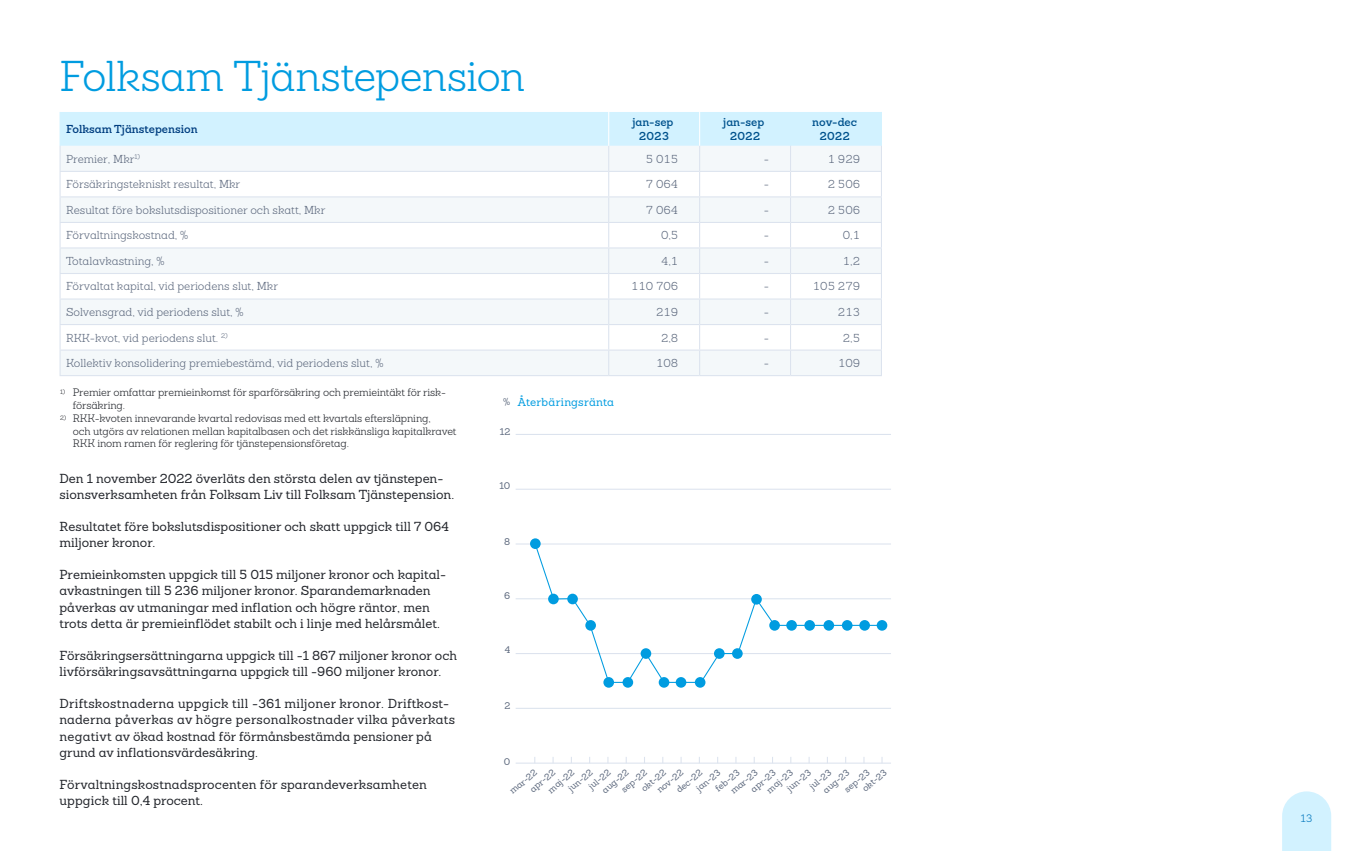
<style>
.page{position:relative;width:1361px;height:851px;background:#fff}
.page>*{position:absolute;margin:0;border:0;box-sizing:border-box;transform-origin:0 0}
.Rubrik_2_Blå_28_32{font:300 42px "Sanchez Folksam";letter-spacing:-.015em;color:#009ce0}
.Brödtext_2_8_5_11{font:500 12.75px/16.5px "Sanchez Folksam";color:#22252b}
.Brödtext_2_8_5_11-2{font:500 12.75px/16.5px "Sanchez Folksam";letter-spacing:.02em;color:#22252b}
.T2_Tabelltext_7_5_9{font:300 11.25px "Sanchez Folksam";color:#5d697e}
.T2_Tabelltext_7_5_9-2{font:300 11.25px "Sanchez Folksam Table";color:#5d697e}
.T1_Tabellrubrik_7_5_9_Blå1{font:600 11.25px/13.5px "Sanchez Folksam Table";color:#00528d;text-align:center}
.T1_Tabellrubrik_7_5_9_Blå1-2{font:600 11.25px "Sanchez Folksam";color:#003e80}
.Stapeldiagram_Rubrik{font:500 11.25px "Sanchez Folksam";letter-spacing:.02em;color:#009ce0}
.Fotnot{font:300 10.5px/12.8px "Sanchez Folksam";letter-spacing:-.01em;color:#22252b}
.t1{font:300 10.5px "Sanchez Folksam";color:#0075bc}
.Stapeldiagram_text_centrerad{font:500 9.45px "Sanchez Folksam";color:#5d697e}
.Stapeldiagram_text_centrerad-2{font:500 9px "Sanchez Folksam";color:#5d697e}
</style>
<div class="page">
<hr style="left:60px;top:375px;width:549px;height:1px;background:#dce3ee">
<hr style="left:609px;top:375px;width:90px;height:1px;background:#dce3ee">
<hr style="left:699px;top:375px;width:91px;height:1px;background:#dce3ee">
<hr style="left:790px;top:375px;width:92px;height:1px;background:#dce3ee">
<svg style="left:60px;top:112px;width:822px;height:263px"></svg>
<svg style="left:1282px;top:791px;width:49px;height:59px;background:#d6f3ff"></svg>
<hr style="left:516px;top:762px;width:375px;height:1px;background:#dce3ee">
<hr style="left:516px;top:707px;width:375px;height:1px;background:#dce3ee">
<hr style="left:516px;top:653px;width:375px;height:1px;background:#dce3ee">
<hr style="left:516px;top:598px;width:375px;height:1px;background:#dce3ee">
<hr style="left:516px;top:543px;width:375px;height:1px;background:#dce3ee">
<hr style="left:516px;top:488px;width:375px;height:1px;background:#dce3ee">
<hr style="left:516px;top:434px;width:375px;height:1px;background:#dce3ee">
<div style="left:530px;top:538px;width:11px;height:11px;background:#009ce0;border-radius:50%"></div>
<div style="left:603px;top:677px;width:11px;height:10px;background:#009ce0;border-radius:50%"></div>
<div style="left:622px;top:677px;width:11px;height:10px;background:#009ce0;border-radius:50%"></div>
<div style="left:659px;top:677px;width:10px;height:10px;background:#009ce0;border-radius:50%"></div>
<div style="left:676px;top:677px;width:10px;height:10px;background:#009ce0;border-radius:50%"></div>
<div style="left:695px;top:677px;width:10px;height:10px;background:#009ce0;border-radius:50%"></div>
<svg style="left:534px;top:542px;width:349px;height:141px"></svg>
<div style="left:823px;top:620px;width:11px;height:10px;background:#009ce0;border-radius:50%"></div>
<div style="left:842px;top:620px;width:10px;height:10px;background:#009ce0;border-radius:50%"></div>
<div style="left:859px;top:620px;width:11px;height:10px;background:#009ce0;border-radius:50%"></div>
<div style="left:876px;top:620px;width:11px;height:10px;background:#009ce0;border-radius:50%"></div>
<p class="Rubrik_2_Blå_28_32" style="left:60px;top:50px;width:467px">Folksam Tjänstepension</p>
<p class="T1_Tabellrubrik_7_5_9_Blå1-2" style="left:66px;top:122px;width:133px">Folksam Tjänstepension</p>
<p class="T1_Tabellrubrik_7_5_9_Blå1" style="left:632px;top:115px;width:43px">jan-sep<br>2023</p>
<p class="T1_Tabellrubrik_7_5_9_Blå1" style="left:723px;top:115px;width:43px">jan-sep<br>2022</p>
<p class="T1_Tabellrubrik_7_5_9_Blå1" style="left:812px;top:115px;width:46px">nov-dec<br>2022</p>
<p class="T2_Tabelltext_7_5_9" style="left:66px;top:152px;width:75px">Premier, Mkr<sup>1)</sup></p>
<p class="T2_Tabelltext_7_5_9-2" style="left:646px;top:152px;width:34px">5 015</p>
<p class="T2_Tabelltext_7_5_9-2" style="left:764px;top:152px;width:7px">-</p>
<p class="T2_Tabelltext_7_5_9-2" style="left:827px;top:152px;width:34px">1 929</p>
<p class="T2_Tabelltext_7_5_9" style="left:66px;top:177px;width:176px">Försäkringstekniskt resultat, Mkr</p>
<p class="T2_Tabelltext_7_5_9-2" style="left:646px;top:177px;width:34px">7 064</p>
<p class="T2_Tabelltext_7_5_9-2" style="left:764px;top:177px;width:7px">-</p>
<p class="T2_Tabelltext_7_5_9-2" style="left:827px;top:177px;width:34px">2 506</p>
<p class="T2_Tabelltext_7_5_9" style="left:66px;top:203px;width:261px">Resultat före bokslutsdispositioner och skatt, Mkr</p>
<p class="T2_Tabelltext_7_5_9-2" style="left:646px;top:203px;width:34px">7 064</p>
<p class="T2_Tabelltext_7_5_9-2" style="left:764px;top:203px;width:7px">-</p>
<p class="T2_Tabelltext_7_5_9-2" style="left:827px;top:203px;width:34px">2 506</p>
<p class="T2_Tabelltext_7_5_9" style="left:66px;top:228px;width:124px">Förvaltningskostnad, %</p>
<p class="T2_Tabelltext_7_5_9-2" style="left:661px;top:228px;width:19px">0,5</p>
<p class="T2_Tabelltext_7_5_9-2" style="left:764px;top:228px;width:7px">-</p>
<p class="T2_Tabelltext_7_5_9-2" style="left:843px;top:228px;width:19px">0,1</p>
<p class="T2_Tabelltext_7_5_9" style="left:66px;top:254px;width:100px">Totalavkastning, %</p>
<p class="T2_Tabelltext_7_5_9-2" style="left:661px;top:254px;width:19px">4,1</p>
<p class="T2_Tabelltext_7_5_9-2" style="left:764px;top:254px;width:7px">-</p>
<p class="T2_Tabelltext_7_5_9-2" style="left:843px;top:254px;width:19px">1,2</p>
<p class="T2_Tabelltext_7_5_9" style="left:66px;top:279px;width:213px">Förvaltat kapital, vid periodens slut, Mkr</p>
<p class="T2_Tabelltext_7_5_9-2" style="left:631px;top:279px;width:49px">110 706</p>
<p class="T2_Tabelltext_7_5_9-2" style="left:764px;top:279px;width:7px">-</p>
<p class="T2_Tabelltext_7_5_9-2" style="left:813px;top:279px;width:49px">105 279</p>
<p class="T2_Tabelltext_7_5_9" style="left:66px;top:305px;width:179px">Solvensgrad, vid periodens slut, %</p>
<p class="T2_Tabelltext_7_5_9-2" style="left:656px;top:305px;width:24px">219</p>
<p class="T2_Tabelltext_7_5_9-2" style="left:764px;top:305px;width:7px">-</p>
<p class="T2_Tabelltext_7_5_9-2" style="left:838px;top:305px;width:24px">213</p>
<p class="T2_Tabelltext_7_5_9" style="left:66px;top:330px;width:163px">RKK-kvot, vid periodens slut. <sup>2)</sup></p>
<p class="T2_Tabelltext_7_5_9-2" style="left:661px;top:330px;width:19px">2,8</p>
<p class="T2_Tabelltext_7_5_9-2" style="left:764px;top:330px;width:7px">-</p>
<p class="T2_Tabelltext_7_5_9-2" style="left:843px;top:330px;width:19px">2,5</p>
<p class="T2_Tabelltext_7_5_9" style="left:66px;top:356px;width:319px">Kollektiv konsolidering premiebestämd, vid periodens slut, %</p>
<p class="T2_Tabelltext_7_5_9-2" style="left:656px;top:356px;width:24px">108</p>
<p class="T2_Tabelltext_7_5_9-2" style="left:764px;top:356px;width:7px">-</p>
<p class="T2_Tabelltext_7_5_9-2" style="left:838px;top:356px;width:24px">109</p>
<p class="Fotnot" style="left:73px;top:386px;width:375px;text-indent:-13px"><sup>1)</sup> Premier omfattar premieinkomst för sparförsäkring och premieintäkt för risk&shy;försäkring.</p>
<p class="Fotnot" style="left:60px;top:411px;width:372px"><sup>2)</sup> RKK-kvoten innevarande kvartal redovisas med ett kvartals eftersläpning,</p>
<p class="Fotnot" style="left:73px;top:424px;width:385px">och utgörs av relationen mellan kapitalbasen och det riskkänsliga kapitalkravet</p>
<p class="Fotnot" style="left:73px;top:437px;width:278px">RKK inom ramen för reglering för tjänstepensionsföretag.</p>
<p class="Brödtext_2_8_5_11" style="left:60px;top:470px;width:396px">Den 1 november 2022 överläts den största delen av tjänstepen&shy;sionsverksamheten från Folksam Liv till Folksam Tjänstepension.</p>
<p class="Brödtext_2_8_5_11" style="left:60px;top:518px;width:391px">Resultatet före bokslutsdispositioner och skatt uppgick till 7 064 miljoner kronor.</p>
<p class="Brödtext_2_8_5_11" style="left:60px;top:565px;width:388px">Premieinkomsten uppgick till 5 015 miljoner kronor och kapital&shy;avkastningen till 5 236 miljoner kronor. Sparandemarknaden påverkas av utmaningar med inflation och högre räntor, men trots detta är premieinflödet stabilt och i linje med helårsmålet.</p>
<p class="Brödtext_2_8_5_11" style="left:60px;top:646px;width:399px">Försäkringsersättningarna uppgick till -1 867 miljoner kronor och livförsäkringsavsättningarna uppgick till -960 miljoner kronor.</p>
<p class="Brödtext_2_8_5_11-2" style="left:60px;top:694px;width:397px">Driftskostnaderna uppgick till -361 miljoner kronor. Driftkost&shy;naderna påverkas av högre personalkostnader vilka påverkats negativt av ökad kostnad för förmånsbestämda pensioner på grund av inflationsvärdesäkring.</p>
<p class="Brödtext_2_8_5_11" style="left:60px;top:775px;width:369px">Förvaltningskostnadsprocenten för sparandeverksamheten uppgick till 0,4 procent.</p>
<p class="Stapeldiagram_text_centrerad" style="left:503px;top:395px;width:9px">%</p>
<p class="Stapeldiagram_Rubrik" style="left:518px;top:395px;width:98px">Återbäringsränta</p>
<p class="Stapeldiagram_text_centrerad" style="left:500px;top:425px;width:12px">12</p>
<p class="Stapeldiagram_text_centrerad" style="left:499px;top:479px;width:12px">10</p>
<p class="Stapeldiagram_text_centrerad" style="left:504px;top:535px;width:8px">8</p>
<p class="Stapeldiagram_text_centrerad" style="left:504px;top:589px;width:8px">6</p>
<p class="Stapeldiagram_text_centrerad" style="left:505px;top:643px;width:7px">4</p>
<p class="Stapeldiagram_text_centrerad" style="left:504px;top:699px;width:7px">2</p>
<p class="Stapeldiagram_text_centrerad" style="left:504px;top:755px;width:8px">0</p>
<p class="Stapeldiagram_text_centrerad-2" style="left:841px;top:785px;width:32px;rotate:-40deg">sep-23</p>
<p class="Stapeldiagram_text_centrerad-2" style="left:713px;top:784px;width:30px;rotate:-40deg">feb-23</p>
<p class="Stapeldiagram_text_centrerad-2" style="left:764px;top:786px;width:33px;rotate:-40deg">maj-23</p>
<p class="Stapeldiagram_text_centrerad-2" style="left:748px;top:785px;width:31px;rotate:-40deg">apr-23</p>
<p class="Stapeldiagram_text_centrerad-2" style="left:820px;top:786px;width:33px;rotate:-40deg">aug-23</p>
<p class="Stapeldiagram_text_centrerad-2" style="left:784px;top:784px;width:30px;rotate:-40deg">jun-23</p>
<p class="Stapeldiagram_text_centrerad-2" style="left:693px;top:784px;width:30px;rotate:-40deg">jan-23</p>
<p class="Stapeldiagram_text_centrerad-2" style="left:807px;top:782px;width:27px;rotate:-40deg">jul-23</p>
<p class="Stapeldiagram_text_centrerad-2" style="left:728px;top:787px;width:34px;rotate:-40deg">mar-23</p>
<p class="Stapeldiagram_text_centrerad-2" style="left:859px;top:785px;width:30px;rotate:-40deg">okt-23</p>
<p class="Stapeldiagram_text_centrerad-2" style="left:674px;top:786px;width:32px;rotate:-40deg">dec-22</p>
<p class="Stapeldiagram_text_centrerad-2" style="left:507px;top:787px;width:34px;rotate:-40deg">mar-22</p>
<p class="Stapeldiagram_text_centrerad-2" style="left:619px;top:785px;width:32px;rotate:-40deg">sep-22</p>
<p class="Stapeldiagram_text_centrerad-2" style="left:545px;top:786px;width:33px;rotate:-40deg">maj-22</p>
<p class="Stapeldiagram_text_centrerad-2" style="left:527px;top:785px;width:32px;rotate:-40deg">apr-22</p>
<p class="Stapeldiagram_text_centrerad-2" style="left:654px;top:786px;width:33px;rotate:-40deg">nov-22</p>
<p class="Stapeldiagram_text_centrerad-2" style="left:599px;top:786px;width:33px;rotate:-40deg">aug-22</p>
<p class="Stapeldiagram_text_centrerad-2" style="left:565px;top:784px;width:30px;rotate:-40deg">jun-22</p>
<p class="Stapeldiagram_text_centrerad-2" style="left:586px;top:782px;width:27px;rotate:-40deg">jul-22</p>
<p class="Stapeldiagram_text_centrerad-2" style="left:639px;top:785px;width:31px;rotate:-40deg">okt-22</p>
<p class="t1" style="left:1301px;top:811px;width:13px">13</p>
</div>
